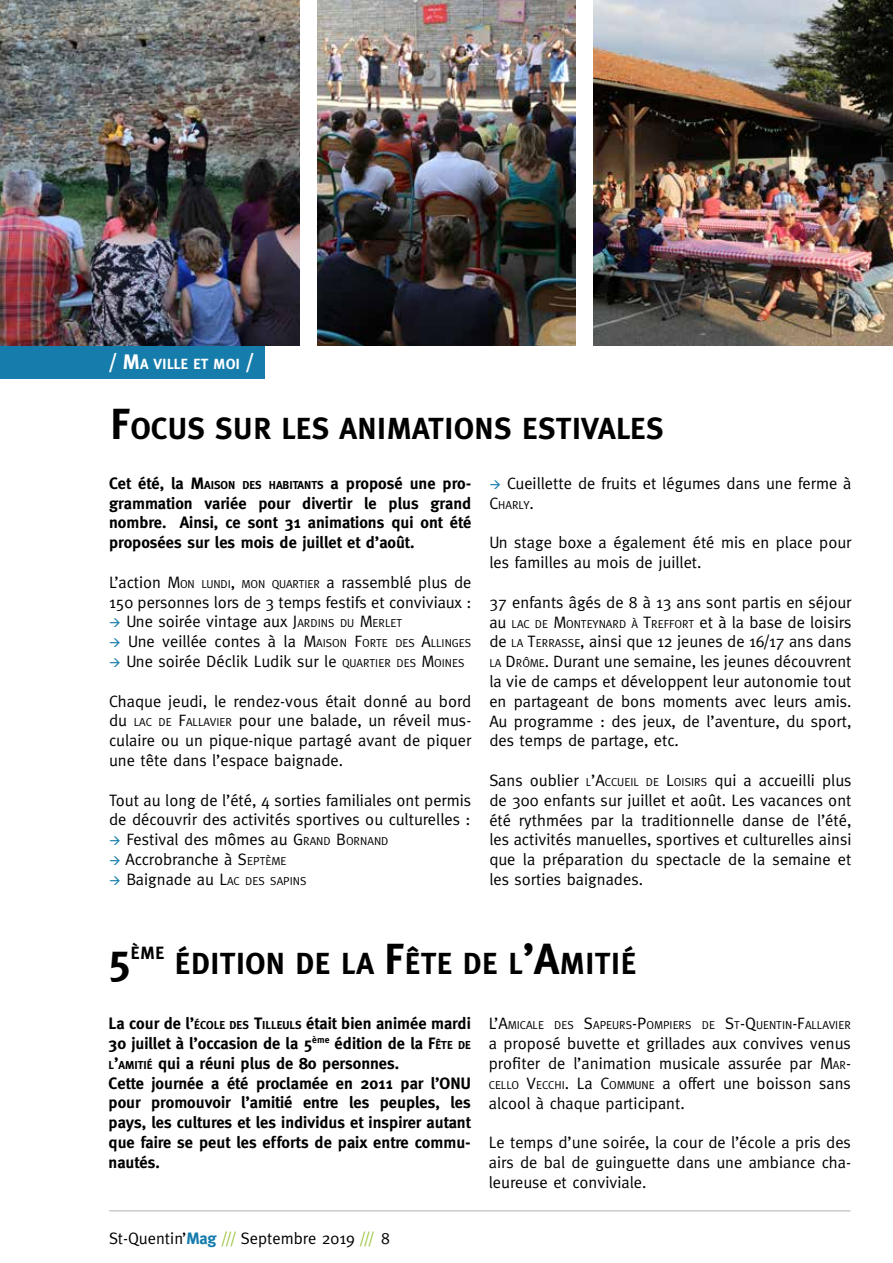
<style>
.page{position:relative;width:893px;height:1263px;background:#fff}
.page>*{position:absolute;margin:0;border:0;box-sizing:border-box;transform-origin:0 0}
.t1{font:700 43.5px "Meta Plus";color:#000}
.t2{font:700 30.45px "Meta Plus";color:#000}
.t3{font:700 17.7px "Meta Plus";color:#000}
.t4{font:16.5px/19.8px "Meta";color:#000;text-align:justify}
.t5{font:700 16.5px/19.8px "Meta";color:#000;text-align:justify}
.t6{font:700 14.7px "Meta Plus";color:#fff}
.t7{font:11.55px "Meta";color:#000}
.s1{font-size:21px}
.s2{font-size:43.5px}
.s3{font-style:inherit}
.s4{font-size:11.55px}
.s5{color:#167cac}
.s6{font-size:16.5px}
.s7{font-weight:700;color:#167cac}
.s8{color:#9cc545}
</style>
<div class="page">
<hr style="left:109px;top:1210px;width:741px;height:1px;background:#b3b2b2">
<div style="left:0;top:346px;width:265px;height:33px;background:#167cac"></div>
<img style="left:0;top:0;width:300px;height:346px">
<img style="left:593px;top:0;width:300px;height:346px">
<img style="left:318px;top:0;width:257px;height:346px">
<p class="t6" style="left:108px;top:355px;width:149px"><span class="s1">/ M</span>A VILLE ET MOI <span class="s1">/</span></p>
<h2 class="t2" style="left:110px;top:411px;width:556px"><span class="s2">F</span>OCUS SUR LES ANIMATIONS ESTIVALES</h2>
<p class="t5" style="left:109px;top:473px;width:364px">Cet été, la <span class="s3">M</span><span class="s4">AISON DES HABITANTS</span> a proposé une pro&shy;grammation variée pour divertir le plus grand nombre. Ainsi, ce sont 31 animations qui ont été proposées sur les mois de juillet et d’août.</p>
<p class="t4" style="left:109px;top:572px;width:364px">L’action <span class="s3">M</span><span class="s4">ON LUNDI</span><span class="s3">,</span> <span class="s4">MON QUARTIER</span> a rassemblé plus de<br>150 personnes lors de 3 temps festifs et conviviaux :</p>
<p class="t4" style="left:109px;top:611px;width:295px"><span class="s5">→</span> Une soirée vintage aux <span class="s3">J</span><span class="s4">ARDINS DU</span> <span class="s3">M</span><span class="s4">ERLET</span></p>
<p class="t4" style="left:109px;top:631px;width:364px"><span class="s5">→</span> Une veillée contes à la <span class="s3">M</span><span class="s4">AISON</span> <span class="s3">F</span><span class="s4">ORTE DES</span> <span class="s3">A</span><span class="s4">LLINGES</span></p>
<p class="t4" style="left:109px;top:651px;width:357px"><span class="s5">→</span> Une soirée Déclik Ludik sur le <span class="s4">QUARTIER DES</span> <span class="s3">M</span><span class="s4">OINES</span></p>
<p class="t4" style="left:109px;top:691px;width:364px">Chaque jeudi, le rendez-vous était donné au bord du <span class="s4">LAC DE</span> <span class="s3">F</span><span class="s4">ALLAVIER</span> pour une balade, un réveil mus&shy;culaire ou un pique-nique partagé avant de piquer une tête dans l’espace baignade.</p>
<p class="t4" style="left:109px;top:790px;width:364px">Tout au long de l’été, 4 sorties familiales ont permis de découvrir des activités sportives ou culturelles :</p>
<p class="t4" style="left:109px;top:829px;width:281px"><span class="s5">→</span> Festival des mômes au <span class="s3">G</span> <span class="s4">RAND</span> <span class="s3">B</span><span class="s4">ORNAND</span></p>
<p class="t4" style="left:109px;top:849px;width:179px"><span class="s5">→</span> Accrobranche à <span class="s3">S</span><span class="s4">EPTÈME</span></p>
<p class="t7" style="left:109px;top:874px;width:199px"><span class="s5">→</span> <span class="s6">Baignade au</span> <span class="s6">L</span>AC DES SAPINS</p>
<p class="t4" style="left:489px;top:473px;width:364px"><span class="s5">→</span> Cueillette de fruits et légumes dans une ferme à</p>
<p class="t7" style="left:489px;top:498px;width:46px"><span class="s6">C</span>HARLY<span class="s6">.</span></p>
<p class="t4" style="left:489px;top:533px;width:364px">Un stage boxe a également été mis en place pour les familles au mois de juillet.</p>
<p class="t4" style="left:489px;top:592px;width:364px">37 enfants âgés de 8 à 13 ans sont partis en séjour</p>
<p class="t7" style="left:489px;top:617px;width:364px"><span class="s6">au</span> LAC DE <span class="s6">M</span>ONTEYNARD À <span class="s6">T</span>REFFORT <span class="s6">et à la base de loisirs</span></p>
<p class="t4" style="left:489px;top:632px;width:364px">de <span class="s4">LA</span> <span class="s3">T</span><span class="s4">ERRASSE</span><span class="s3">,</span> ainsi que 12 jeunes de <span class="s3">16/17</span> ans dans <span class="s4">LA</span> <span class="s3">D</span> <span class="s4">RÔME</span>. Durant une semaine, les jeunes découvrent la vie de camps et développent leur autonomie tout en partageant de bons moments avec leurs amis.<br>Au programme : des jeux, de l’aventure, du sport, des temps de partage, etc.</p>
<p class="t4" style="left:489px;top:770px;width:364px">Sans oublier <span class="s4">L</span><span class="s3">’A</span><span class="s4">CCUEIL DE</span> <span class="s3">L</span><span class="s4">OISIRS</span> qui a accueilli plus de 300 enfants sur juillet et août. Les vacances ont été rythmées par la traditionnelle danse de l’été, les activités manuelles, sportives et culturelles ainsi que la préparation du spectacle de la semaine et les sorties baignades.</p>
<p class="t3" style="left:131px;top:943px;width:36px">ÈME</p>
<h2 class="t2" style="left:174px;top:945px;width:464px">ÉDITION DE LA <span class="s2">F</span>ÊTE DE L<span class="s2">’A</span>MITIÉ</h2>
<h1 class="t1" style="left:109px;top:933px;width:23px">5</h1>
<p class="t5" style="left:109px;top:1013px;width:364px;text-align:left">La cour de l’<span class="s4">ÉCOLE DES</span> <span class="s3">T</span><span class="s4">ILLEULS</span> était bien animée mardi 30 juillet à l’occasion de la 5<sup>ème</sup> édition de la <span class="s3">F</span><span class="s4">ÊTE DE L</span><span class="s3">’</span><span class="s4">AMITIÉ</span> qui a réuni plus de 80 personnes.<br>Cette journée a été proclamée en 2011 par l’ONU pour promouvoir l’amitié entre les peuples, les pays, les cultures et les individus et inspirer autant que faire se peut les efforts de paix entre commu&shy;nautés.</p>
<p class="t7" style="left:489px;top:1019px;width:364px"><span class="s6">L’A</span>MICALE DES <span class="s6">S</span>APEURS<span class="s6">-P</span>OMPIERS DE <span class="s6">S</span>T<span class="s6">-Q</span>UENTIN<span class="s6">-F</span>ALLAVIER</p>
<p class="t4" style="left:489px;top:1033px;width:364px">a proposé buvette et grillades aux convives venus profiter de l’animation musicale assurée par <span class="s3">M</span><span class="s4">AR</span><span class="s3">-</span><span class="s4">CELLO</span> <span class="s3">V</span><span class="s4">ECCHI</span>. La <span class="s3">C</span><span class="s4">OMMUNE</span> a offert une boisson sans alcool à chaque participant.</p>
<p class="t4" style="left:489px;top:1132px;width:364px">Le temps d’une soirée, la cour de l’école a pris des airs de bal de guinguette dans une ambiance cha&shy;leureuse et conviviale.</p>
<p class="t4" style="left:109px;top:1228px;width:282px">St-Quentin’<span class="s7">Mag</span> <span class="s8">///</span> Septembre 2019 <span class="s8">///</span> 8</p>
</div>
